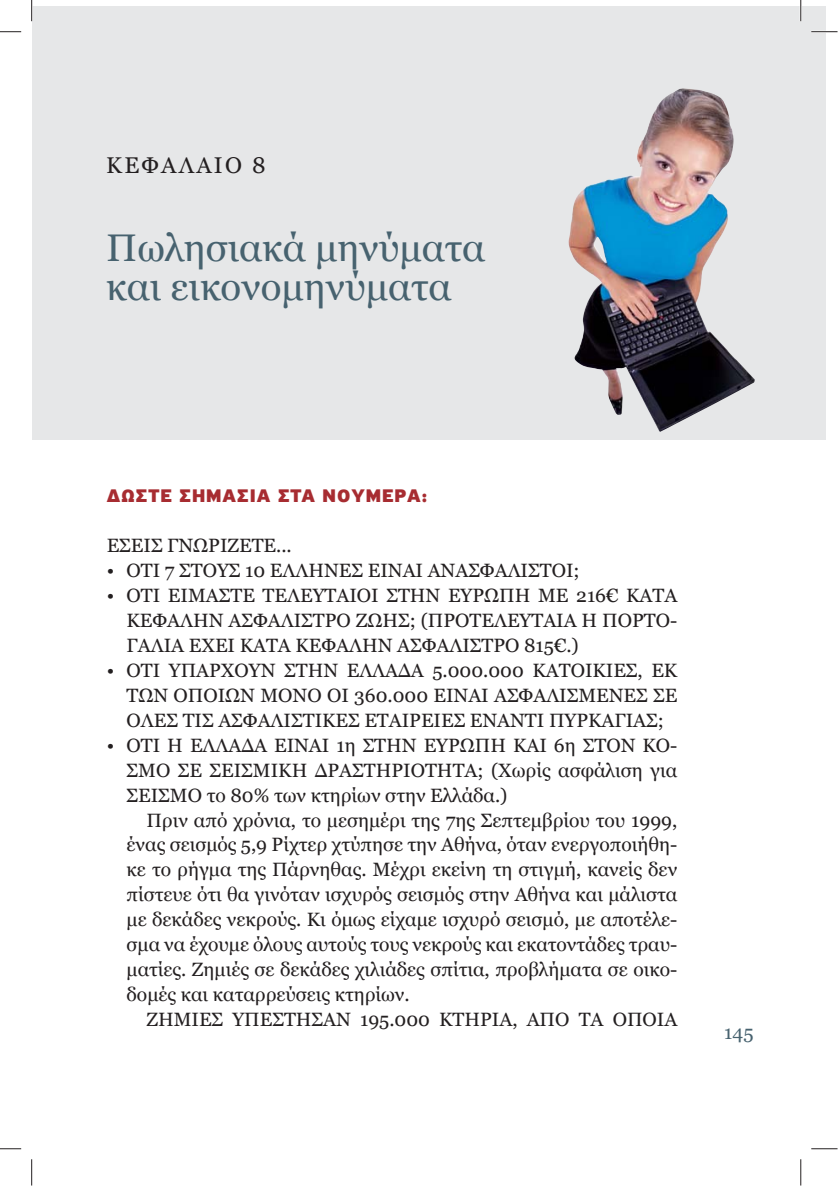
<style>
.page{position:relative;width:838px;height:1186px;background:#fff}
.page>*{position:absolute;margin:0;border:0;box-sizing:border-box;transform-origin:0 0}
.t1{font:38.5px/38.5px "Georgia";color:#47626f}
.t2{font:22.75px "Georgia";letter-spacing:.1em;color:#231f20}
.t3{font:19.25px/25px "Georgia";color:#231f20;text-align:justify}
.t4{font:900 19.25px "PF Highway Sans Pro";letter-spacing:.05em;color:#a72c31}
.t5{font:19.25px "Georgia";color:#47626f}
</style>
<div class="page">
<div style="left:32px;top:7px;width:793px;height:433px;background:#e6e7e8"></div>
<img style="left:568px;top:88px;width:187px;height:344px">
<hr style="left:811px;top:31px;width:26px;height:2px;background:#fff">
<hr style="left:31px;top:0;width:2px;height:21px;background:#fff">
<hr style="left:799px;top:0;width:3px;height:21px;background:#fff">
<svg style="left:0;top:31px;width:21px;height:1px"></svg>
<svg style="left:811px;top:31px;width:26px;height:1px"></svg>
<svg style="left:0;top:1148px;width:21px;height:1px"></svg>
<svg style="left:811px;top:1148px;width:26px;height:1px"></svg>
<svg style="left:31px;top:0;width:1px;height:21px"></svg>
<svg style="left:31px;top:1159px;width:1px;height:26px"></svg>
<svg style="left:800px;top:0;width:1px;height:21px"></svg>
<svg style="left:800px;top:1159px;width:1px;height:26px"></svg>
<p class="t2" style="left:106px;top:152px;width:161px">ΚΕΦΑΛΑΙΟ 8</p>
<h1 class="t1" style="left:106px;top:229px;width:380px">Πωλησιακά μηνύματα και εικονομηνύματα</h1>
<p class="t4" style="left:107px;top:487px;width:322px">∆ΩΣΤΕ ΣΗΜΑΣΙΑ ΣΤΑ ΝΟΥΜΕΡΑ:</p>
<p class="t3" style="left:107px;top:532px;width:186px">ΕΣΕΙΣ ΓΝΩΡΙΖΕΤΕ...</p>
<p class="t3" style="left:107px;top:557px;width:474px">• ΟΤΙ 7 ΣΤΟΥΣ 10 ΕΛΛΗΝΕΣ ΕΙΝΑΙ ΑΝΑΣΦΑΛΙΣΤΟΙ;</p>
<p class="t3" style="left:127px;top:582px;width:552px;text-indent:-20px">• ΟΤΙ ΕΙΜΑΣΤΕ ΤΕΛΕΥΤΑΙΟΙ ΣΤΗΝ ΕΥΡΩΠΗ ΜΕ 216€ ΚΑΤΑ ΚΕΦΑΛΗΝ ΑΣΦΑΛΙΣΤΡΟ ΖΩΗΣ; (ΠΡΟΤΕΛΕΥΤΑΙΑ Η ΠΟΡΤΟ-ΓΑΛΙΑ ΕΧΕΙ ΚΑΤΑ ΚΕΦΑΛΗΝ ΑΣΦΑΛΙΣΤΡΟ 815€.)</p>
<p class="t3" style="left:127px;top:657px;width:552px;text-indent:-20px">• ΟΤΙ ΥΠΑΡΧΟΥΝ ΣΤΗΝ ΕΛΛΑΔΑ 5.000.000 ΚΑΤΟΙΚΙΕΣ, ΕΚ ΤΩΝ ΟΠΟΙΩΝ ΜΟΝΟ ΟΙ 360.000 ΕΙΝΑΙ ΑΣΦΑΛΙΣΜΕΝΕΣ ΣΕ ΟΛΕΣ ΤΙΣ ΑΣΦΑΛΙΣΤΙΚΕΣ ΕΤΑΙΡΕΙΕΣ ΕΝΑΝΤΙ ΠΥΡΚΑΓΙΑΣ;</p>
<p class="t3" style="left:127px;top:732px;width:552px;text-indent:-20px">• ΟΤΙ Η ΕΛΛΑΔΑ ΕΙΝΑΙ 1η ΣΤΗΝ ΕΥΡΩΠΗ ΚΑΙ 6η ΣΤΟΝ ΚΟ-ΣΜΟ ΣΕ ΣΕΙΣΜΙΚΗ ΔΡΑΣΤΗΡΙΟΤΗΤΑ; (Χωρίς ασφάλιση για ΣΕΙΣΜΟ το 80% των κτηρίων στην Ελλάδα.)</p>
<p class="t3" style="left:127px;top:807px;width:552px;text-indent:20px">Πριν από χρόνια, το μεσημέρι της 7ης Σεπτεμβρίου του 1999, ένας σεισμός 5,9 Ρίχτερ χτύπησε την Αθήνα, όταν ενεργοποιήθη&shy;κε το ρήγμα της Πάρνηθας. Μέχρι εκείνη τη στιγμή, κανείς δεν πίστευε ότι θα γινόταν ισχυρός σεισμός στην Αθήνα και μάλιστα με δεκάδες νεκρούς. Κι όμως είχαμε ισχυρό σεισμό, με αποτέλε&shy;σμα να έχουμε όλους αυτούς τους νεκρούς και εκατοντάδες τραυ&shy;ματίες. Ζημιές σε δεκάδες χιλιάδες σπίτια, προβλήματα σε οικο&shy;δομές και καταρρεύσεις κτηρίων.</p>
<p class="t3" style="left:146px;top:1006px;width:532px">ΖΗΜΙΕΣ ΥΠΕΣΤΗΣΑΝ 195.000 ΚΤΗΡΙΑ, ΑΠΟ ΤΑ ΟΠΟΙΑ</p>
<p class="t5" style="left:724px;top:1021px;width:31px">145</p>
</div>
